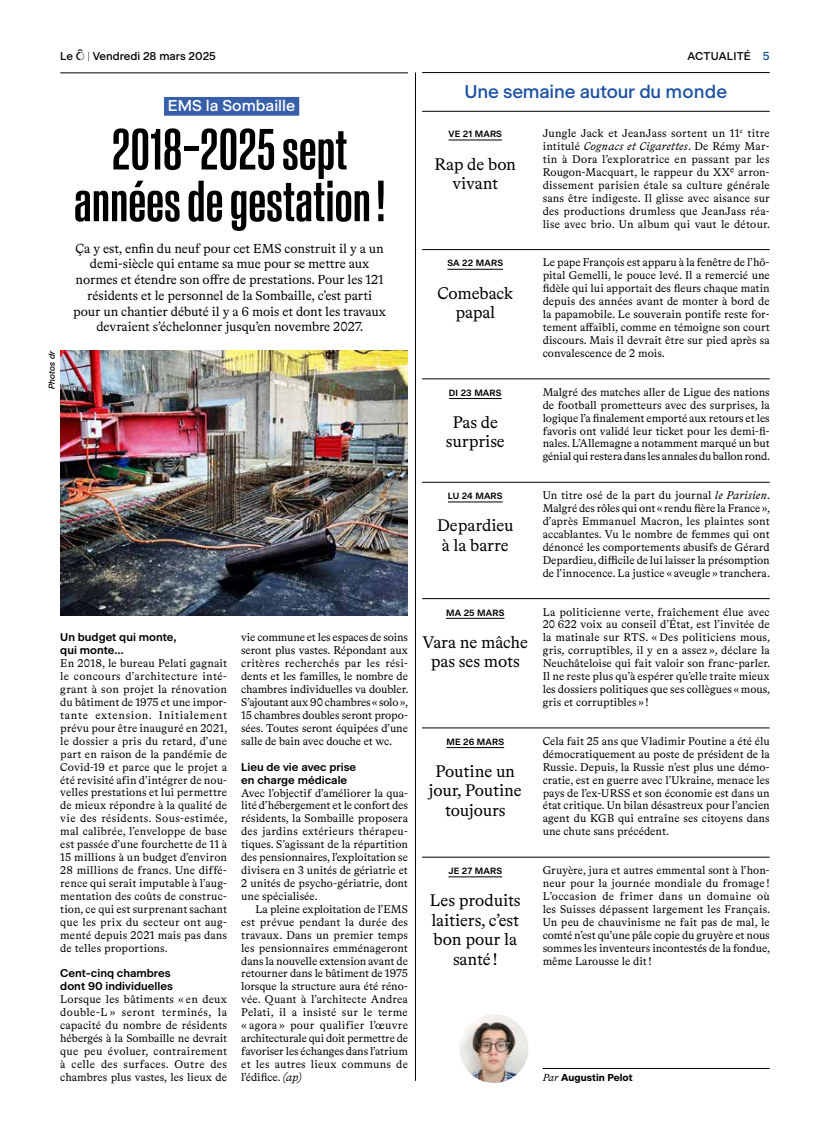
<style>
.page{position:relative;width:830px;height:1134px;background:#fff}
.page>*{position:absolute;margin:0;border:0;box-sizing:border-box;transform-origin:0 0}
.t1{font:57.5px/51.8px "Baikal VAR";letter-spacing:.005em;color:#000;text-align:center}
.t2{font:500 18.5px "Beausite Classic";letter-spacing:-.01em;color:#1c52a1}
.t3{font:16.88px/19.4px "Bradford LL";color:#000;text-align:center}
.t4{font:500 15.62px "Beausite Classic";color:#fff}
.t5{font:13.12px/15.8px "Bradford LL";color:#000;text-align:center}
.t6{font:11.25px/12.9px "Bradford LL";letter-spacing:.01em;color:#000;text-align:justify}
.t7{font:600 11.25px/12.9px "Beausite Classic";color:#000}
.t8{font:500 11.25px "Beausite Classic";color:#000}
.t9{font:500 11.25px "Beausite Classic";letter-spacing:.02em;color:#000}
.t10{font:700 10px "Beausite Classic";color:#000}
.t11{font:600 9px "Beausite Classic";letter-spacing:.015em;color:#000}
.t12{font:italic 500 8.5px "Beausite Classic";letter-spacing:-.005em;color:#000}
.s1{font-family:"Le O";font-weight:400}
.s2{font-weight:100}
.s3{font-style:italic}
.s4{font-size:11.5px;color:#1c52a1}
.s5{font-family:"Bradford LL";font-weight:400;font-style:italic;font-size:10.25px}
</style>
<div class="page">
<hr style="left:415px;top:73px;width:1px;height:1008px;background:#000">
<hr style="left:60px;top:73px;width:347px;height:1px;background:#000">
<hr style="left:422px;top:72px;width:347px;height:1px;background:#000">
<hr style="left:422px;top:111px;width:347px;height:1px;background:#000">
<hr style="left:446px;top:618px;width:58px;height:1px;background:#000">
<hr style="left:447px;top:502px;width:55px;height:1px;background:#000">
<hr style="left:448px;top:398px;width:53px;height:1px;background:#000">
<hr style="left:447px;top:269px;width:56px;height:1px;background:#000">
<hr style="left:448px;top:140px;width:54px;height:1px;background:#000">
<hr style="left:446px;top:747px;width:58px;height:1px;background:#000">
<hr style="left:448px;top:876px;width:54px;height:1px;background:#000">
<hr style="left:542px;top:1068px;width:227px;height:1px;background:#000">
<hr style="left:422px;top:249px;width:347px;height:1px;background:#000">
<hr style="left:422px;top:379px;width:347px;height:1px;background:#000">
<hr style="left:422px;top:482px;width:347px;height:1px;background:#000">
<hr style="left:422px;top:598px;width:347px;height:1px;background:#000">
<hr style="left:422px;top:728px;width:347px;height:1px;background:#000">
<hr style="left:422px;top:857px;width:347px;height:1px;background:#000">
<div style="left:164px;top:97px;width:135px;height:19px;background:#3860aa"></div>
<img style="left:60px;top:350px;width:347px;height:265px">
<img style="left:459px;top:1014px;width:69px;height:69px;border-radius:34px">
<p class="t8" style="left:60px;top:47px;width:157px">Le <span class="s1">o</span> <span class="s2">|</span> Vendredi 28 mars 2025</p>
<p class="t12" style="left:45px;top:389px;width:40px;rotate:-90deg">Photos dr</p>
<h3 class="t4" style="left:168px;top:94px;width:129px">EMS la Sombaille</h3>
<h1 class="t1" style="left:74px;top:121px;width:312px">2018–2025 sept années de gestation!</h1>
<p class="t5" style="left:73px;top:240px;width:314px">Ça y est, enfin du neuf pour cet EMS construit il y a un demi-siècle qui entame sa mue pour se mettre aux normes et étendre son offre de prestations. Pour les 121 résidents et le personnel de la Sombaille, c’est parti pour un chantier débuté il y a 6 mois et dont les travaux devraient s’échelonner jusqu’en novembre 2027.</p>
<p class="t7" style="left:60px;top:630px;width:118px">Un budget qui monte, qui monte…</p>
<p class="t6" style="left:60px;top:656px;width:169px">En 2018, le bureau Pelati gagnait le concours d’architecture inté&shy;grant à son projet la rénovation du bâtiment de 1975 et une impor&shy;tante extension. Initialement prévu pour être inauguré en 2021, le dossier a pris du retard, d’une part en raison de la pandémie de Covid-19 et parce que le projet a été revisité afin d’intégrer de nou&shy;velles prestations et lui permettre de mieux répondre à la qualité de vie des résidents. Sous-estimée, mal calibrée, l’enveloppe de base est passée d’une fourchette de 11 à 15 millions à un budget d’environ 28 millions de francs. Une diffé&shy;rence qui serait imputable à l’aug&shy;mentation des coûts de construc&shy;tion, ce qui est surprenant sachant que les prix du secteur ont aug&shy;menté depuis 2021 mais pas dans de telles proportions.</p>
<p class="t7" style="left:60px;top:966px;width:114px">Cent-cinq chambres dont 90 individuelles</p>
<p class="t6" style="left:60px;top:992px;width:168px">Lorsque les bâtiments « en deux double-L » seront terminés, la capacité du nombre de résidents hébergés à la Sombaille ne devrait que peu évoluer, contrairement à celle des surfaces. Outre des chambres plus vastes, les lieux de</p>
<p class="t6" style="left:241px;top:631px;width:169px">vie commune et les espaces de soins seront plus vastes. Répondant aux critères recherchés par les rési&shy;dents et les familles, le nombre de chambres individuelles va doubler.<br>S’ajoutant aux 90 chambres « solo », 15 chambres doubles seront propo&shy;sées. Toutes seront équipées d’une salle de bain avec douche et wc.</p>
<p class="t7" style="left:241px;top:759px;width:117px">Lieu de vie avec prise en charge médicale</p>
<p class="t6" style="left:241px;top:786px;width:168px">Avec l’objectif d’améliorer la qua&shy;lité d’hébergement et le confort des résidents, la Sombaille proposera des jardins extérieurs thérapeu&shy;tiques. S’agissant de la répartition des pensionnaires, l’exploitation se divisera en 3 unités de gériatrie et 2 unités de psycho-gériatrie, dont une spécialisée.</p>
<p class="t6" style="left:241px;top:902px;width:168px;text-indent:14px">La pleine exploitation de l’EMS est prévue pendant la durée des travaux. Dans un premier temps les pensionnaires emménageront dans la nouvelle extension avant de retourner dans le bâtiment de 1975 lorsque la structure aura été réno&shy;vée. Quant à l’architecte Andrea Pelati, il a insisté sur le terme « agora » pour qualifier l’œuvre architecturale qui doit permettre de favoriser les échanges dans l’atrium et les autres lieux communs de l’édifice. <span class="s3">(ap)</span></p>
<p class="t9" style="left:687px;top:47px;width:84px">ACTUALITÉ <span class="s4">5</span></p>
<h2 class="t2" style="left:464px;top:78px;width:264px">Une semaine autour du monde</h2>
<p class="t11" style="left:448px;top:127px;width:55px">VE 21 MARS</p>
<h3 class="t3" style="left:434px;top:153px;width:83px">Rap de bon vivant</h3>
<p class="t11" style="left:447px;top:256px;width:57px">SA 22 MARS</p>
<h3 class="t3" style="left:437px;top:283px;width:77px">Comeback papal</h3>
<p class="t11" style="left:448px;top:386px;width:54px">DI 23 MARS</p>
<h3 class="t3" style="left:445px;top:412px;width:60px">Pas de surprise</h3>
<p class="t11" style="left:447px;top:489px;width:56px">LU 24 MARS</p>
<h3 class="t3" style="left:437px;top:515px;width:78px;text-align:left">Depardieu à la barre</h3>
<p class="t11" style="left:446px;top:605px;width:60px">MA 25 MARS</p>
<h3 class="t3" style="left:422px;top:632px;width:107px">Vara ne mâche pas ses mots</h3>
<p class="t11" style="left:446px;top:735px;width:59px">ME 26 MARS</p>
<h3 class="t3" style="left:428px;top:761px;width:94px">Poutine un jour, Poutine toujours</h3>
<p class="t11" style="left:448px;top:864px;width:55px">JE 27 MARS</p>
<h3 class="t3" style="left:429px;top:890px;width:92px">Les produits laitiers, c’est bon pour la santé !</h3>
<p class="t6" style="left:542px;top:126px;width:229px">Jungle Jack et JeanJass sortent un 11<sup>e</sup> titre intitulé <span class="s3">Cognacs et Cigarettes</span>. De Rémy Mar&shy;tin à Dora l’exploratrice en passant par les Rougon-Macquart, le rappeur du XXe arron&shy;dissement parisien étale sa culture générale sans être indigeste. Il glisse avec aisance sur des productions drumless que JeanJass réa&shy;lise avec brio. Un album qui vaut le détour.</p>
<p class="t6" style="left:542px;top:256px;width:228px">Le pape François est apparu à la fenêtre de l’hô&shy;pital Gemelli, le pouce levé. Il a remercié une fidèle qui lui apportait des fleurs chaque matin depuis des années avant de monter à bord de la papamobile. Le souverain pontife reste for&shy;tement affaibli, comme en témoigne son court discours. Mais il devrait être sur pied après sa convalescence de 2 mois.</p>
<p class="t6" style="left:542px;top:385px;width:229px">Malgré des matches aller de Ligue des nations de football prometteurs avec des surprises, la logique l’a finalement emporté aux retours et les favoris ont validé leur ticket pour les demi-fi&shy;nales. L’Allemagne a notamment marqué un but génial qui restera dans les annales du ballon rond.</p>
<p class="t6" style="left:542px;top:488px;width:229px">Un titre osé de la part du journal <span class="s3">le Parisien</span>.<br>Malgré des rôles qui ont « rendu fière la France », d’après Emmanuel Macron, les plaintes sont accablantes. Vu le nombre de femmes qui ont dénoncé les comportements abusifs de Gérard Depardieu, difficile de lui laisser la présomption de l’innocence. La justice « aveugle » tranchera.</p>
<p class="t6" style="left:542px;top:605px;width:229px">La politicienne verte, fraîchement élue avec 20 622 voix au conseil d’État, est l’invitée de la matinale sur RTS. « Des politiciens mous, gris, corruptibles, il y en a assez », déclare la Neuchâteloise qui fait valoir son franc-parler.<br>Il ne reste plus qu’à espérer qu’elle traite mieux les dossiers politiques que ses collègues « mous, gris et corruptibles » !</p>
<p class="t6" style="left:542px;top:734px;width:228px">Cela fait 25 ans que Vladimir Poutine a été élu démocratiquement au poste de président de la Russie. Depuis, la Russie n’est plus une démo&shy;cratie, est en guerre avec l’Ukraine, menace les pays de l’ex-URSS et son économie est dans un état critique. Un bilan désastreux pour l’ancien agent du KGB qui entraîne ses citoyens dans une chute sans précédent.</p>
<p class="t6" style="left:542px;top:863px;width:229px">Gruyère, jura et autres emmental sont à l’hon&shy;neur pour la journée mondiale du fromage !<br>L’occasion de frimer dans un domaine où les Suisses dépassent largement les Français.<br>Un peu de chauvinisme ne fait pas de mal, le comté n’est qu’une pâle copie du gruyère et nous sommes les inventeurs incontestés de la fondue, même Larousse le dit !</p>
<p class="t10" style="left:542px;top:1070px;width:91px"><span class="s5">Par</span> Augustin Pelot</p>
</div>
